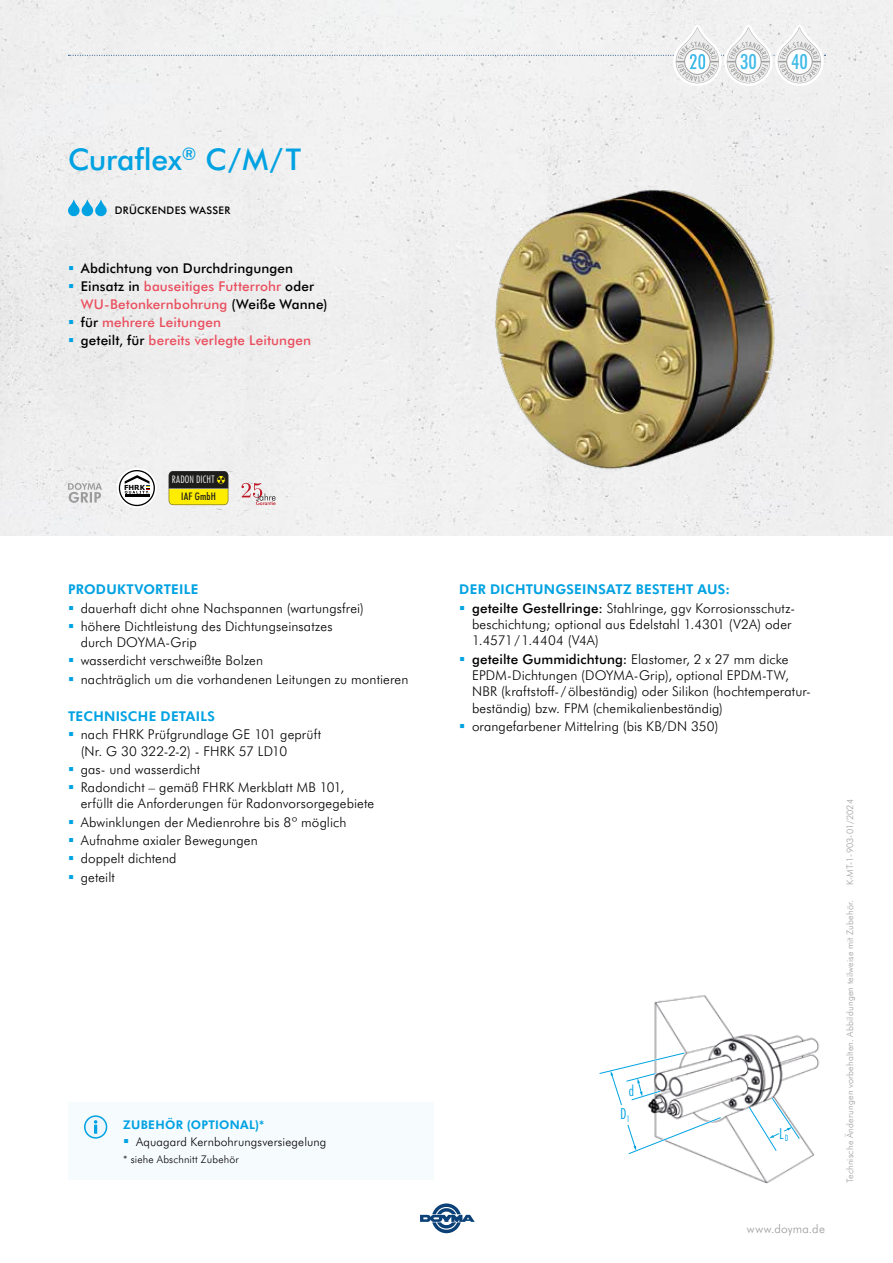
<style>
.page{position:relative;width:893px;height:1263px;background:#fff}
.page>*{position:absolute;margin:0;border:0;box-sizing:border-box;transform-origin:0 0}
.t1{font:500 30px "Futura BT";letter-spacing:-.005em;color:#00a2e2}
.t2{font:500 condensed 20.85px "Futura BT";color:#40bae9}
.t3{font:300 condensed 15.3px "Futura BT";color:#00a3e2}
.t4{font:300 13.5px/18.3px "Futura BT";letter-spacing:.01em;color:#000}
.t5{font:500 13.5px/18px "Futura BT";letter-spacing:.01em;color:#ea4f5f}
.t6{font:700 13.5px "Futura BT";letter-spacing:.02em;color:#00a2e2}
.t7{font:300 12px "Futura BT";letter-spacing:.015em;color:#000}
.t8{font:700 12px "Futura BT";letter-spacing:.025em;color:#00a2e2}
.t9{font:300 12px "Futura BT";letter-spacing:.015em;color:#9c9c9d}
.t10{font:300 10.5px "Futura BT";letter-spacing:.015em;color:#000}
.t11{font:500 10.5px "Futura BT";letter-spacing:.03em;color:#000}
.t12{font:300 condensed 10.5px "Futura BT";letter-spacing:.015em;color:#fff}
.t13{font:500 condensed 10.5px "Futura BT";letter-spacing:.02em;color:#1d1d1c}
.t14{font:300 9px "Futura BT";letter-spacing:.02em;color:#9c9c9d}
.t15{font:700 6.9px "Verdana";color:#000}
.s1{color:#000}
.s2{font-weight:700;color:#00a2e2}
.s3{font-weight:500}
</style>
<div class="page">
<div style="left:0;top:0;width:893px;height:535px;background:#efefef"></div>
<svg style="left:420px;top:1203px;width:55px;height:30px"></svg>
<svg style="left:68px;top:199px;width:39px;height:17px"></svg>
<svg style="left:68px;top:483px;width:34px;height:20px"></svg>
<img style="left:480px;top:172px;width:324px;height:307px">
<img style="left:654px;top:995px;width:166px;height:188px">
<svg style="left:748px;top:1096px;width:54px;height:55px"></svg>
<svg style="left:599px;top:1051px;width:124px;height:105px"></svg>
<svg style="left:68px;top:25px;width:758px;height:61px"></svg>
<div style="left:68px;top:1102px;width:366px;height:78px;background:#f6fbfe"></div>
<svg style="left:81px;top:1112px;width:30px;height:30px"></svg>
<div style="left:85px;top:1116px;width:22px;height:22px;background:#edf6fd;border-radius:50%"></div>
<div style="left:84px;top:1115px;width:23px;height:23px;border:2px solid #00a2e2;border-radius:50%"></div>
<svg style="left:94px;top:1120px;width:3px;height:14px"></svg>
<svg style="left:242px;top:483px;width:34px;height:22px"></svg>
<svg style="left:169px;top:471px;width:59px;height:34px;background:#8b8314"></svg>
<div style="left:117px;top:468px;width:40px;height:40px;background:#fff;border-radius:50%"></div>
<svg style="left:119px;top:470px;width:36px;height:36px"></svg>
<svg style="left:69px;top:266px;width:4px;height:4px"></svg>
<svg style="left:69px;top:284px;width:4px;height:4px"></svg>
<svg style="left:69px;top:320px;width:4px;height:4px"></svg>
<svg style="left:69px;top:338px;width:4px;height:4px"></svg>
<h1 class="t1" style="left:68px;top:138px;width:235px">Curaflex<sup>®</sup> C/M/T</h1>
<p class="t11" style="left:115px;top:203px;width:117px">DRÜCKENDES WASSER</p>
<p class="t5" style="left:81px;top:259px;width:248px"><span class="s1">Abdichtung von Durchdringungen Einsatz in</span> bauseitiges Futterrohr <span class="s1">oder </span>WU-Betonkernbohrung <span class="s1">(Weiße Wanne) für</span> mehrere Leitungen<br><span class="s1">geteilt, für</span> bereits verlegte Leitungen</p>
<p class="t15" style="left:124px;top:482px;width:23px">FHRK</p>
<p class="t12" style="left:172px;top:473px;width:44px">RADON DICHT</p>
<p class="t13" style="left:181px;top:489px;width:36px">IAF GmbH</p>
<p class="t6" style="left:68px;top:580px;width:132px">PRODUKTVORTEILE</p>
<p class="t4" style="left:81px;top:598px;width:285px">dauerhaft dicht ohne Nachspannen (wartungsfrei) höhere Dichtleistung des Dichtungseinsatzes</p>
<p class="t4" style="left:81px;top:633px;width:329px">durch DOYMA-Grip<br>wasserdicht verschweißte Bolzen<br>nachträglich um die vorhandenen Leitungen zu montieren</p>
<p class="t6" style="left:68px;top:707px;width:149px">TECHNISCHE DETAILS</p>
<p class="t4" style="left:81px;top:726px;width:242px;line-height:16.2px">nach FHRK Prüfgrundlage GE 101 geprüft (Nr. G 30 322-2-2) - FHRK 57 LD10</p>
<p class="t4" style="left:81px;top:759px;width:265px">gas- und wasserdicht<br>Radondicht – gemäß FHRK Merkblatt MB 101,</p>
<p class="t4" style="left:81px;top:794px;width:295px">erfüllt die Anforderungen für Radonvorsorgegebiete<br>Abwinklungen der Medienrohre bis 8º möglich<br>Aufnahme axialer Bewegungen<br>doppelt dichtend<br>geteilt</p>
<p class="t8" style="left:123px;top:1116px;width:143px">ZUBEHÖR (OPTIONAL)*</p>
<p class="t7" style="left:136px;top:1133px;width:192px">Aquagard Kernbohrungsversiegelung</p>
<p class="t10" style="left:123px;top:1152px;width:117px">* siehe Abschnitt Zubehör</p>
<h2 class="t2" style="left:740px;top:47px;width:18px">30</h2>
<h2 class="t2" style="left:791px;top:47px;width:18px">40</h2>
<p class="t4" style="left:472px;top:580px;width:325px;text-indent:-13px"><span class="s2">DER DICHTUNGSEINSATZ BESTEHT AUS:<br></span><span class="s3">geteilte Gestellringe:</span> Stahlringe, ggv Korrosionsschutz-</p>
<p class="t4" style="left:472px;top:616px;width:321px;line-height:16.2px">beschichtung; optional aus Edelstahl 1.4301 (V2A) oder<br>1.4571/1.4404 (V4A)</p>
<p class="t4" style="left:472px;top:650px;width:340px;line-height:16.2px"><span class="s3">geteilte Gummidichtung:</span> Elastomer, 2 x 27 mm dicke EPDM-Dichtungen (DOYMA-Grip), optional EPDM-TW, NBR (kraftstoff- /ölbeständig) oder Silikon (hochtemperatur&shy;beständig) bzw. FPM (chemikalienbeständig)</p>
<p class="t4" style="left:472px;top:716px;width:248px">orangefarbener Mittelring (bis KB/DN 350)</p>
<p class="t3" style="left:629px;top:1080px;width:7px">d</p>
<p class="t3" style="left:620px;top:1103px;width:11px">D<sub>1</sub></p>
<p class="t3" style="left:779px;top:1123px;width:11px">L<sub>D</sub></p>
<p class="t9" style="left:747px;top:1221px;width:79px">www.doyma.de</p>
<p class="t14" style="left:844px;top:884px;width:87px;rotate:-90deg">K-MT-1-903-01/2024</p>
<p class="t14" style="left:844px;top:1183px;width:285px;rotate:-90deg">Technische Änderungen vorbehalten. Abbildungen teilweise mit Zubehör.</p>
</div>
